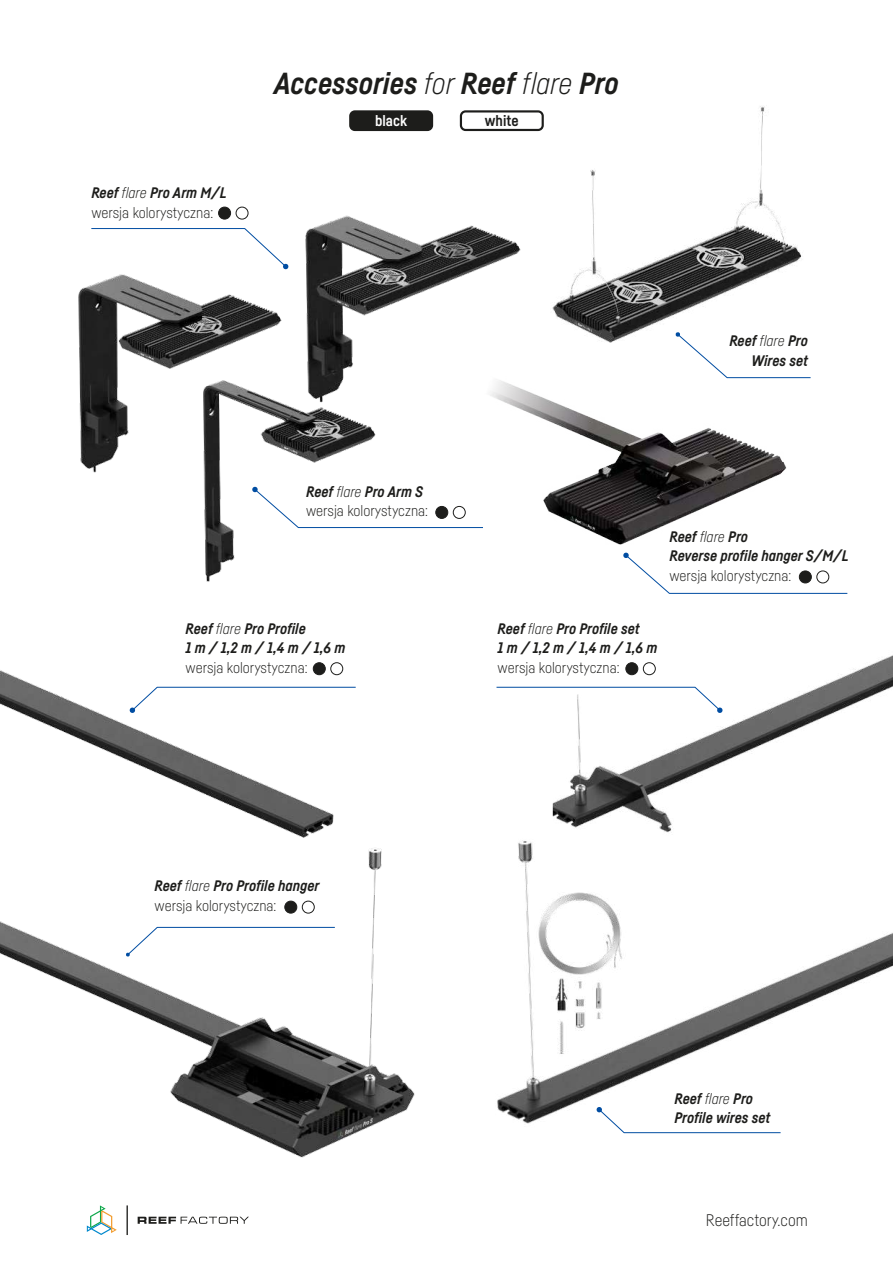
<style>
.page{position:relative;width:893px;height:1263px;background:#fff}
.page>*{position:absolute;margin:0;border:0;box-sizing:border-box;transform-origin:0 0}
.t1{font:italic 700 30px "Fabrikat";color:#1d1d1b}
.t2{font:300 16.5px "Fabrikat";color:#1d1d1b}
.t3{font:italic 700 15px/19.5px "Fabrikat";color:#1d1d1b}
.t4{font:300 15px "Fabrikat";color:#1d1d1b}
.t5{font:700 15px "Fabrikat";color:#fff}
.t6{font:700 15px "Fabrikat";color:#1d1d1b}
.s1{font-weight:300}
</style>
<div class="page">
<svg style="left:138px;top:1217px;width:111px;height:7px"></svg>
<hr style="left:127px;top:1205px;width:1px;height:30px;background:#1d1d1b">
<svg style="left:87px;top:1205px;width:30px;height:30px"></svg>
<div style="left:349px;top:110px;width:84px;height:21px;background:#1d1d1b;border:2px solid #1d1d1b;border-radius:5px"></div>
<img style="left:0;top:848px;width:415px;height:310px">
<img style="left:497px;top:840px;width:396px;height:284px">
<img style="left:0;top:662px;width:343px;height:205px">
<img style="left:78px;top:274px;width:113px;height:94px">
<img style="left:191px;top:206px;width:255px;height:162px">
<img style="left:79px;top:368px;width:385px;height:214px">
<img style="left:497px;top:880px;width:245px;height:181px">
<svg style="left:252px;top:486px;width:231px;height:42px"></svg>
<svg style="left:623px;top:552px;width:225px;height:42px"></svg>
<svg style="left:692px;top:348px;width:119px;height:30px"></svg>
<svg style="left:91px;top:228px;width:198px;height:41px"></svg>
<svg style="left:126px;top:927px;width:209px;height:30px"></svg>
<svg style="left:129px;top:686px;width:227px;height:27px"></svg>
<svg style="left:496px;top:686px;width:57px;height:2px"></svg>
<svg style="left:596px;top:1107px;width:185px;height:26px"></svg>
<img style="left:446px;top:106px;width:355px;height:242px">
<img style="left:490px;top:377px;width:296px;height:167px">
<img style="left:553px;top:655px;width:340px;height:218px">
<div style="left:218px;top:207px;width:13px;height:13px;background:#1d1d1b;border:1px solid #1d1d1b;border-radius:50%"></div>
<div style="left:799px;top:570px;width:13px;height:13px;background:#1d1d1b;border:1px solid #1d1d1b;border-radius:50%"></div>
<div style="left:625px;top:662px;width:13px;height:13px;background:#1d1d1b;border:1px solid #1d1d1b;border-radius:50%"></div>
<div style="left:313px;top:662px;width:13px;height:13px;background:#1d1d1b;border:1px solid #1d1d1b;border-radius:50%"></div>
<div style="left:284px;top:901px;width:13px;height:12px;background:#1d1d1b;border:1px solid #1d1d1b;border-radius:50%"></div>
<div style="left:435px;top:506px;width:13px;height:13px;background:#1d1d1b;border:1px solid #1d1d1b;border-radius:50%"></div>
<div style="left:236px;top:207px;width:13px;height:13px;border:1px solid #1d1d1b;border-radius:50%"></div>
<div style="left:816px;top:570px;width:13px;height:13px;background:#fff;border:1px solid #1d1d1b;border-radius:50%"></div>
<div style="left:643px;top:662px;width:13px;height:13px;background:#fff;border:1px solid #1d1d1b;border-radius:50%"></div>
<div style="left:330px;top:662px;width:13px;height:13px;background:#fff;border:1px solid #1d1d1b;border-radius:50%"></div>
<div style="left:302px;top:901px;width:13px;height:12px;background:#fff;border:1px solid #1d1d1b;border-radius:50%"></div>
<div style="left:453px;top:506px;width:13px;height:13px;background:#fff;border:1px solid #1d1d1b;border-radius:50%"></div>
<p class="t3" style="left:91px;top:184px;width:137px">Reef <span class="s1">flare</span> Pro Arm M/L</p>
<p class="t4" style="left:91px;top:205px;width:124px">wersja kolorystyczna:</p>
<h1 class="t1" style="left:274px;top:70px;width:346px">Accessories <span class="s1">for</span> Reef <span class="s1">flare</span> Pro</h1>
<p class="t5" style="left:375px;top:114px;width:34px">black</p>
<p class="t6" style="left:485px;top:114px;width:35px">white</p>
<p class="t3" style="left:729px;top:332px;width:80px;text-align:right">Reef <span class="s1">flare</span> Pro<br>Wires set</p>
<p class="t3" style="left:306px;top:482px;width:119px">Reef <span class="s1">flare</span> Pro Arm S</p>
<p class="t4" style="left:306px;top:504px;width:124px">wersja kolorystyczna:</p>
<p class="t3" style="left:669px;top:527px;width:181px">Reef <span class="s1">flare</span> Pro<br>Reverse profile hanger S/M/L</p>
<p class="t4" style="left:669px;top:569px;width:124px">wersja kolorystyczna:</p>
<p class="t3" style="left:186px;top:619px;width:161px">Reef <span class="s1">flare</span> Pro Profile<br>1m/1,2m/1,4m/1,6m</p>
<p class="t3" style="left:498px;top:619px;width:161px">Reef <span class="s1">flare</span> Pro Profile set<br>1m/1,2m/1,4m/1,6m</p>
<p class="t4" style="left:186px;top:661px;width:124px">wersja kolorystyczna:</p>
<p class="t4" style="left:498px;top:661px;width:124px">wersja kolorystyczna:</p>
<p class="t3" style="left:155px;top:877px;width:166px">Reef <span class="s1">flare</span> Pro Profile hanger</p>
<p class="t4" style="left:155px;top:898px;width:124px">wersja kolorystyczna:</p>
<p class="t3" style="left:674px;top:1089px;width:97px">Reef <span class="s1">flare</span> Pro<br>Profile wires set</p>
<p class="t2" style="left:706px;top:1213px;width:104px">Reeffactory.com</p>
</div>
